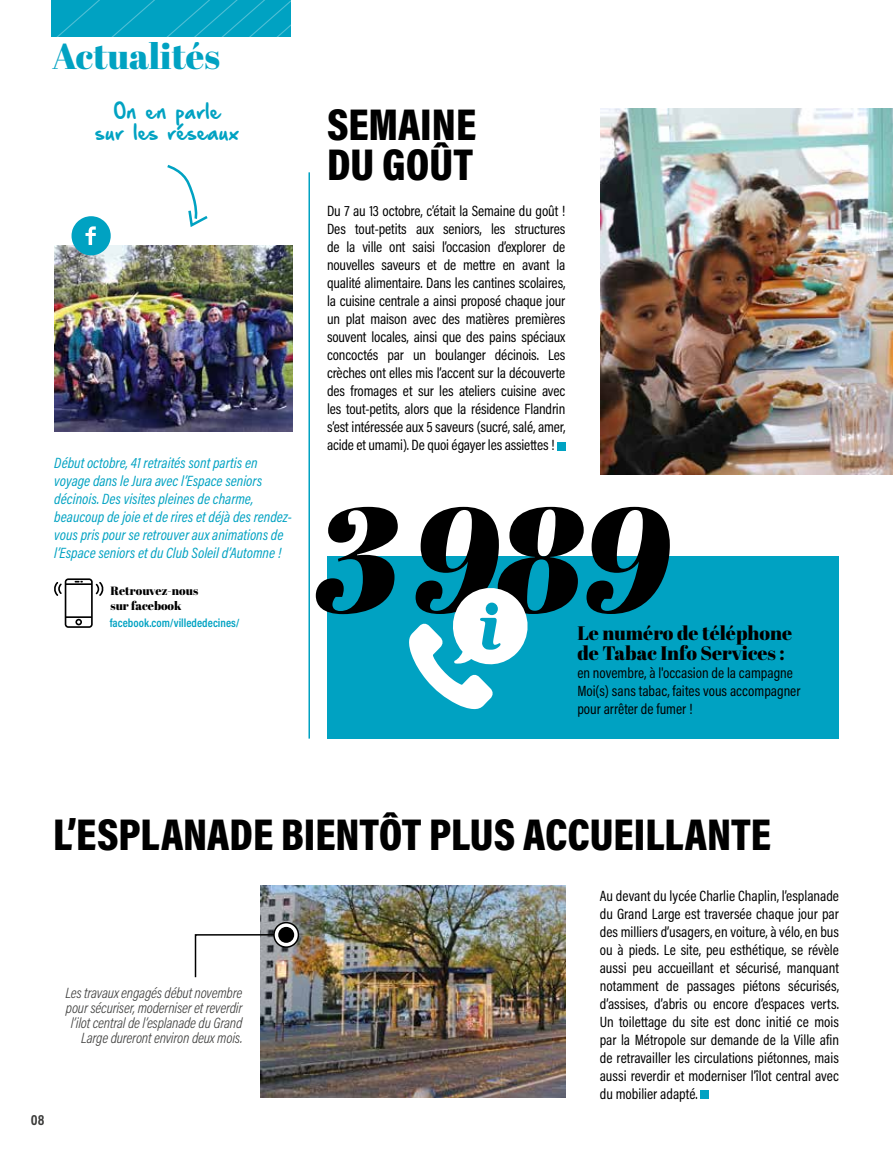
<style>
.page{position:relative;width:893px;height:1149px;background:#fff}
.page>*{position:absolute;margin:0;border:0;box-sizing:border-box;transform-origin:0 0}
.t1{font:italic 148.5px "Abril Fatface";color:#000}
.t2{font:900 45px/40.5px "Acumin Pro Cond";color:#000}
.t3{font:36px "Abril Fatface";color:#00a2c2}
.t4{font:19.5px/19.5px "Abril Fatface";color:#000}
.t5{font:18px/21.6px "Hand Of Sean Demo";color:#00a2c2;text-align:center}
.t6{font:15px/18px "Acumin Pro Cond";color:#000;text-align:justify}
.t7{font:italic 15px/18px "Acumin Pro Cond";color:#00a2c2}
.t8{font:italic 300 15px/15px "Acumin Pro Cond";letter-spacing:-.01em;color:#3c3c3b;text-align:right}
.t9{font:700 15px "Acumin Pro Cond";color:#3c3c3b}
.t10{font:600 12px "Acumin Pro Cond";color:#00a2c2}
.t11{font:12px/14.4px "Abril Fatface";color:#000}
</style>
<div class="page">
<img style="left:600px;top:108px;width:293px;height:367px">
<svg style="left:51px;top:0;width:240px;height:36px;background:#03a3c2"></svg>
<div style="left:557px;top:441px;width:8px;height:9px;background:#00a2c2"></div>
<img style="left:260px;top:885px;width:305px;height:212px">
<div style="left:701px;top:1089px;width:8px;height:9px;background:#00a2c2"></div>
<div style="left:327px;top:556px;width:512px;height:182px;background:#00a2c2"></div>
<svg style="left:194px;top:933px;width:92px;height:45px"></svg>
<svg style="left:274px;top:922px;width:24px;height:24px"></svg>
<div style="left:273px;top:921px;width:26px;height:26px;border:2px solid #000;border-radius:50%"></div>
<div style="left:278px;top:926px;width:16px;height:16px;background:#000;border-radius:50%"></div>
<hr style="left:308px;top:172px;width:2px;height:566px;background:#00a2c2">
<svg style="left:167px;top:164px;width:41px;height:63px"></svg>
<img style="left:55px;top:245px;width:238px;height:186px">
<svg style="left:72px;top:216px;width:39px;height:39px"></svg>
<svg style="left:54px;top:578px;width:50px;height:49px"></svg>
<svg style="left:409px;top:588px;width:119px;height:121px"></svg>
<h3 class="t3" style="left:52px;top:31px;width:169px">Actualités</h3>
<p class="t5" style="left:95px;top:101px;width:145px">On en parle<br>sur les réseaux</p>
<p class="t7" style="left:54px;top:454px;width:239px">Début octobre, 41 retraités sont partis en voyage dans le Jura avec l’Espace seniors décinois. Des visites pleines de charme, beaucoup de joie et de rires et déjà des rendez&shy;vous pris pour se retrouver aux animations de l’Espace seniors et du Club Soleil d’Automne !</p>
<p class="t11" style="left:111px;top:583px;width:89px">Retrouvez-nous sur facebook</p>
<p class="t10" style="left:110px;top:614px;width:132px">facebook.com/villededecines/</p>
<h2 class="t2" style="left:327px;top:103px;width:151px">SEMAINE<br>DU GOÛT</h2>
<p class="t6" style="left:327px;top:202px;width:240px">Du 7 au 13 octobre, c’était la Semaine du goût !<br>Des tout-petits aux seniors, les structures de la ville ont saisi l’occasion d’explorer de nouvelles saveurs et de mettre en avant la qualité alimentaire. Dans les cantines scolaires, la cuisine centrale a ainsi proposé chaque jour un plat maison avec des matières premières souvent locales, ainsi que des pains spéciaux concoctés par un boulanger décinois. Les crèches ont elles mis l’accent sur la découverte des fromages et sur les ateliers cuisine avec les tout-petits, alors que la résidence Flandrin s’est intéressée aux 5 saveurs (sucré, salé, amer, acide et umami). De quoi égayer les assiettes !</p>
<h1 class="t1" style="left:316px;top:453px;width:359px">3989</h1>
<h3 class="t4" style="left:577px;top:622px;width:216px">Le numéro de téléphone de Tabac Info Services :</h3>
<p class="t6" style="left:577px;top:663px;width:225px;text-align:left">en novembre, à l'occasion de la campagne<br>Moi(s) sans tabac, faites vous accompagner pour arrêter de fumer !</p>
<h2 class="t2" style="left:53px;top:812px;width:719px">L’ESPLANADE BIENTÔT PLUS ACCUEILLANTE</h2>
<p class="t8" style="left:66px;top:984px;width:178px">Les travaux engagés début novembre pour sécuriser, moderniser et reverdir l’ilot central de l’esplanade du Grand Large dureront environ deux mois.</p>
<p class="t9" style="left:31px;top:1109px;width:15px">08</p>
<p class="t6" style="left:600px;top:886px;width:241px">Au devant du lycée Charlie Chaplin, l’esplanade du Grand Large est traversée chaque jour par des milliers d’usagers, en voiture, à vélo, en bus ou à pieds. Le site, peu esthétique, se révèle aussi peu accueillant et sécurisé, manquant notamment de passages piétons sécurisés, d’assises, d’abris ou encore d’espaces verts.<br>Un toilettage du site est donc initié ce mois par la Métropole sur demande de la Ville afin de retravailler les circulations piétonnes, mais aussi reverdir et moderniser l’îlot central avec du mobilier adapté.</p>
</div>
